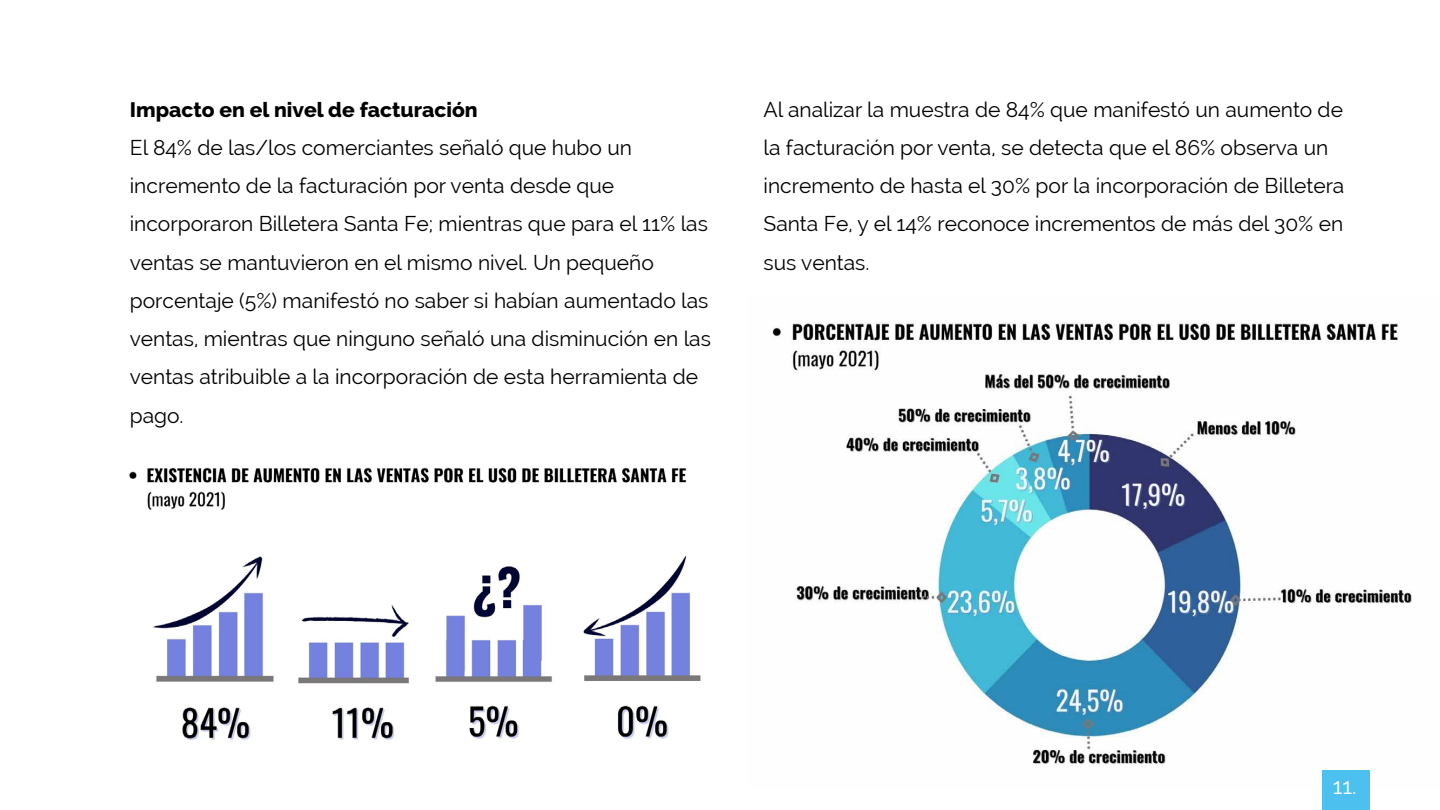
<style>
.page{position:relative;width:1440px;height:810px;background:#fff}
.page>*{position:absolute;margin:0;border:0;box-sizing:border-box;transform-origin:0 0}
.t1{font:22.5px "Raleway";color:#fff}
.t2{font:21px/38.2px "Raleway";color:#000}
.t3{font:800 21px "Raleway";color:#000}
</style>
<div class="page">
<img style="left:772px;top:322px;width:640px;height:443px">
<img style="left:129px;top:467px;width:572px;height:273px">
<div style="left:1322px;top:770px;width:48px;height:40px;background:#4cc1ef"></div>
<p class="t3" style="left:130px;top:97px;width:349px">Impacto en el nivel de facturación</p>
<p class="t2" style="left:130px;top:128px;width:583px">El 84% de las/los comerciantes señaló que hubo un incremento de la facturación por venta desde que incorporaron Billetera Santa Fe; mientras que para el 11% las ventas se mantuvieron en el mismo nivel. Un pequeño porcentaje (5%) manifestó no saber si habían aumentado las ventas, mientras que ninguno señaló una disminución en las ventas atribuible a la incorporación de esta herramienta de pago.</p>
<p class="t2" style="left:764px;top:90px;width:582px">Al analizar la muestra de 84% que manifestó un aumento de la facturación por venta, se detecta que el 86% observa un incremento de hasta el 30% por la incorporación de Billetera Santa Fe, y el 14% reconoce incrementos de más del 30% en sus ventas.</p>
<p class="t1" style="left:1333px;top:773px;width:25px">11.</p>
</div>
